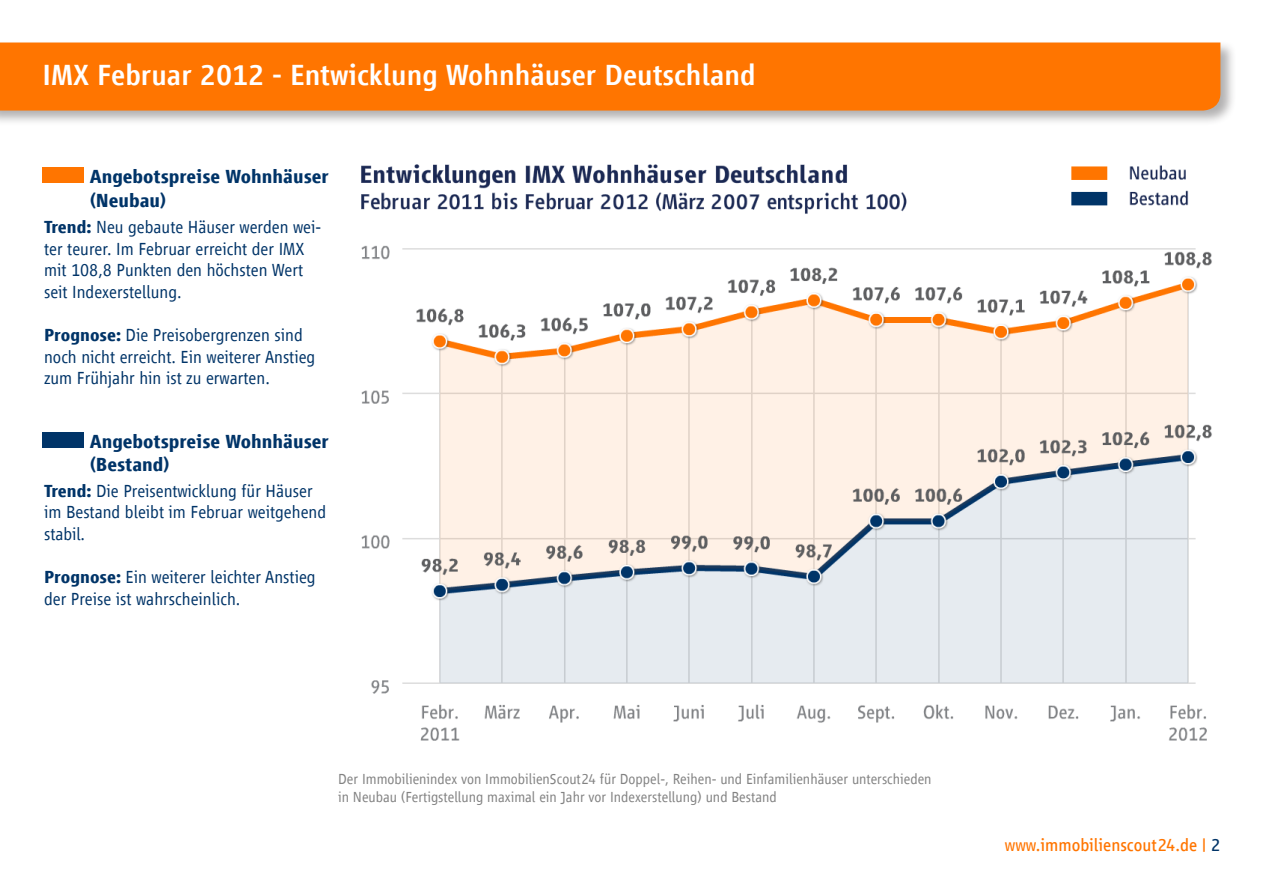
<style>
.page{position:relative;width:1263px;height:893px;background:#fff}
.page>*{position:absolute;margin:0;border:0;box-sizing:border-box;transform-origin:0 0}
.TitlePage{font:500 30px "Scout Vialog";color:#fff}
.t1{font:700 19.5px/23.4px "Scout Vialog";color:#003468}
.t2{font:300 18px/21.6px "Scout Vialog";color:#003468}
.t3{font:18px "Scout Vialog";color:#ff7500}
.t4{font:300 15px/18px "Scout Vialog";color:#828282}
.s1{font-weight:700}
.s2{color:#003468}
</style>
<div class="page">
<div style="left:0;top:40px;width:1236px;height:87px;background:#231f20;opacity:.35"></div>
<div style="left:0;top:43px;width:1220px;height:68px;background:#ff7500"></div>
<svg style="left:43px;top:167px;width:41px;height:16px"></svg>
<svg style="left:43px;top:432px;width:41px;height:16px"></svg>
<img style="left:361px;top:164px;width:851px;height:577px">
<p class="TitlePage" style="left:43px;top:59px;width:715px">IMX Februar 2012 - Entwicklung Wohnhäuser Deutschland</p>
<p class="t1" style="left:90px;top:165px;width:241px">Angebotspreise Wohnhäuser (Neubau)</p>
<p class="t2" style="left:44px;top:216px;width:279px"><span class="s1">Trend:</span> Neu gebaute Häuser werden wei&shy;ter teurer. Im Februar erreicht der IMX mit 108,8 Punkten den höchsten Wert seit Indexerstellung.</p>
<p class="t2" style="left:44px;top:324px;width:273px"><span class="s1">Prognose:</span> Die Preisobergrenzen sind noch nicht erreicht. Ein weiterer Anstieg zum Frühjahr hin ist zu erwarten.</p>
<p class="t1" style="left:90px;top:429px;width:241px">Angebotspreise Wohnhäuser (Bestand)</p>
<p class="t2" style="left:44px;top:480px;width:284px"><span class="s1">Trend:</span> Die Preisentwicklung für Häuser im Bestand bleibt im Februar weitgehend stabil.</p>
<p class="t2" style="left:44px;top:566px;width:273px"><span class="s1">Prognose:</span> Ein weiterer leichter Anstieg der Preise ist wahrscheinlich.</p>
<p class="t4" style="left:338px;top:770px;width:595px">Der Immobilienindex von ImmobilienScout24 für Doppel-, Reihen- und Einfamilienhäuser unterschieden in Neubau (Fertigstellung maximal ein Jahr vor Indexerstellung) und Bestand</p>
<p class="t3" style="left:1005px;top:835px;width:217px">www.immobilienscout24.de | <span class="s2">2</span></p>
</div>
